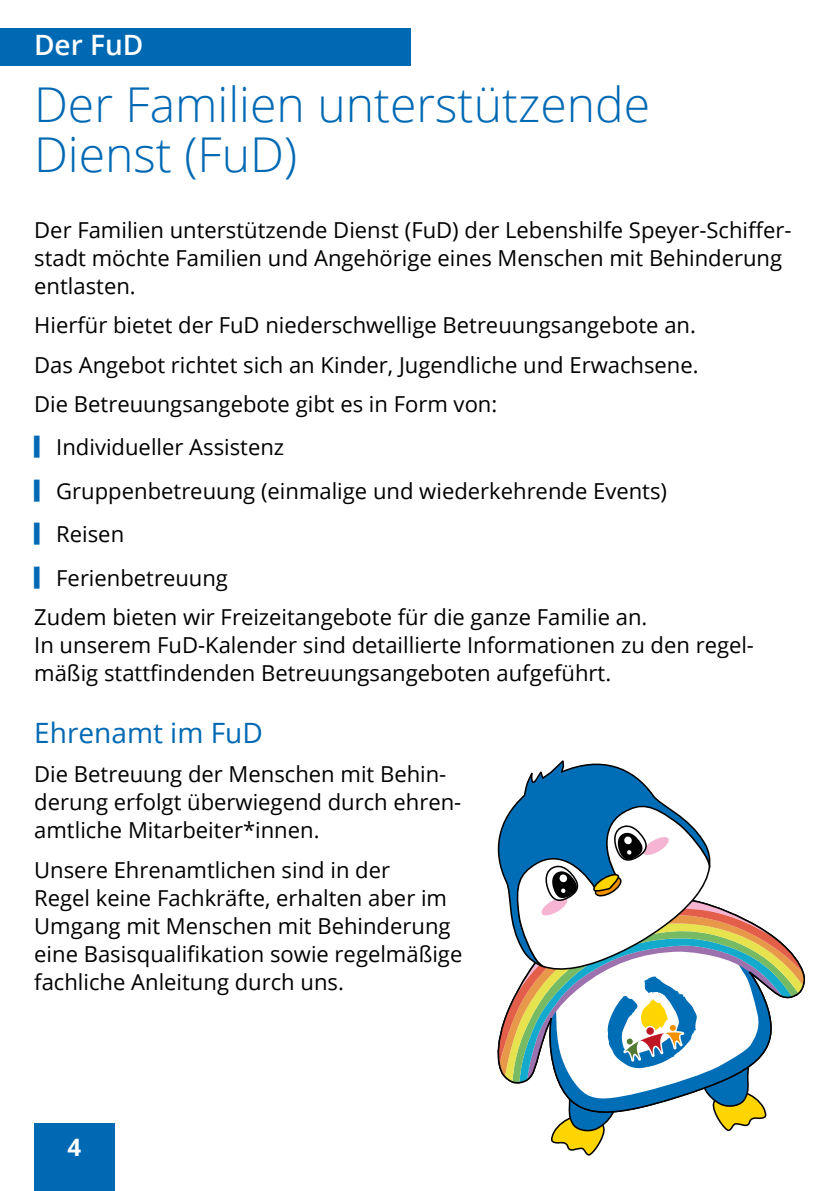
<style>
.page{position:relative;width:840px;height:1191px;background:#fff}
.page>*{position:absolute;margin:0;border:0;box-sizing:border-box;transform-origin:0 0}
.t1{font:300 48px/50px "Open Sans";color:#0069b4}
.t2{font:28px "Open Sans";color:#0069b4}
.t3{font:600 28px "Open Sans";color:#fff}
.t4{font:700 24px "Open Sans";color:#fff}
.t5{font:22px/28px "Open Sans";color:#000}
.s1{font-family:"Koz Go Pr 6 N";color:#0069b4}
</style>
<div class="page">
<div style="left:34px;top:1123px;width:80px;height:68px;background:#0069b4"></div>
<svg style="left:497px;top:951px;width:308px;height:126px"></svg>
<svg style="left:497px;top:760px;width:162px;height:211px"></svg>
<svg style="left:504px;top:800px;width:287px;height:356px"></svg>
<div style="left:0;top:28px;width:410px;height:38px;background:#0069b4"></div>
<p class="t3" style="left:34px;top:26px;width:111px">Der FuD</p>
<h1 class="t1" style="left:34px;top:78px;width:617px">Der Familien unterstützende<br>Dienst (FuD)</h1>
<p class="t5" style="left:34px;top:215px;width:758px">Der Familien unterstützende Dienst (FuD) der Lebenshilfe Speyer-Schiffer&shy;stadt möchte Familien und Angehörige eines Menschen mit Behinderung entlasten.</p>
<p class="t5" style="left:34px;top:305px;width:665px;line-height:39.4px">Hierfür bietet der FuD niederschwellige Betreuungsangebote an.<br>Das Angebot richtet sich an Kinder, Jugendliche und Erwachsene.<br>Die Betreuungsangebote gibt es in Form von:</p>
<p class="t5" style="left:34px;top:425px;width:634px;line-height:43.4px"><span class="s1">▎</span>Individueller Assistenz<br><span class="s1">▎</span>Gruppenbetreuung (einmalige und wiederkehrende Events) <span class="s1">▎</span>Reisen<br><span class="s1">▎</span>Ferienbetreuung</p>
<p class="t5" style="left:34px;top:602px;width:720px">Zudem bieten wir Freizeitangebote für die ganze Familie an.<br>In unserem FuD-Kalender sind detaillierte Informationen zu den regel&shy;mäßig stattfindenden Betreuungsangeboten aufgeführt.</p>
<p class="t2" style="left:34px;top:713px;width:230px">Ehrenamt im FuD</p>
<p class="t5" style="left:34px;top:759px;width:428px">Die Betreuung der Menschen mit Behin&shy;derung erfolgt überwiegend durch ehren&shy;amtliche Mitarbeiter*innen.</p>
<p class="t5" style="left:34px;top:855px;width:429px">Unsere Ehrenamtlichen sind in der<br>Regel keine Fachkräfte, erhalten aber im Umgang mit Menschen mit Behinderung eine Basisqualifikation sowie regelmäßige fachliche Anleitung durch uns.</p>
<p class="t4" style="left:67px;top:1130px;width:15px">4</p>
</div>
